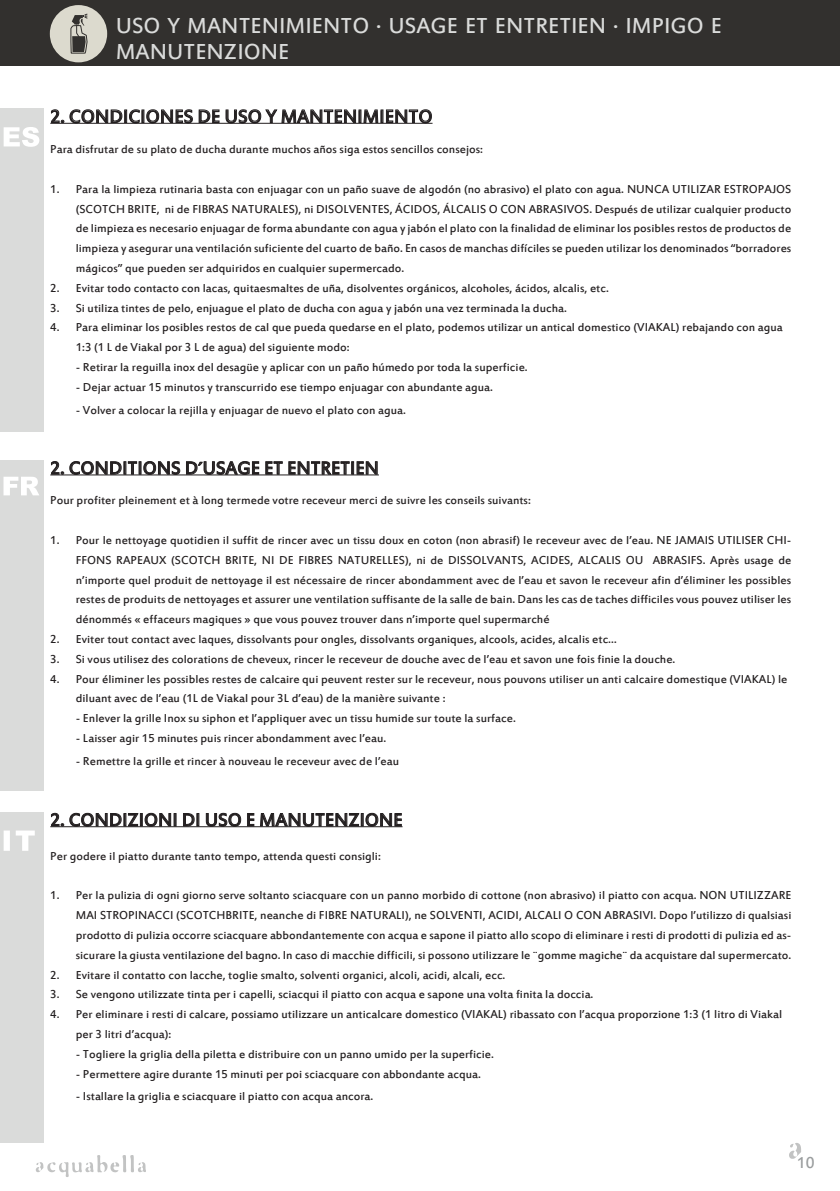
<style>
.page{position:relative;width:840px;height:1191px;background:#fff}
.page>*{position:absolute;margin:0;border:0;box-sizing:border-box;transform-origin:0 0}
.t1{font:24px/25.4px "Estrangelo Edessa";color:#dadbda}
.t2{font:20px "Estrangelo Edessa";color:#231f20}
.t3{font:19.8px "Estrangelo Edessa";color:#231f20}
.t4{font:17.4px "Estrangelo Edessa";color:#9a9d9e}
.t5{font:12.8px/19.8px "Estrangelo Edessa";color:#231f20;text-align:justify}
</style>
<div class="page">
<svg style="left:36px;top:1155px;width:110px;height:22px"></svg>
<svg style="left:789px;top:1143px;width:11px;height:15px"></svg>
<div style="left:0;top:109px;width:43px;height:323px;background:#dadbda"></div>
<div style="left:0;top:460px;width:43px;height:331px;background:#dadbda"></div>
<div style="left:0;top:812px;width:43px;height:331px;background:#dadbda"></div>
<div style="left:0;top:0;width:839px;height:65px;background:#32302e"></div>
<hr style="left:50px;top:123px;width:382px;height:1px;background:#231f20">
<svg style="left:363px;top:109px;width:15px;height:15px"></svg>
<svg style="left:385px;top:109px;width:47px;height:15px"></svg>
<hr style="left:50px;top:826px;width:352px;height:1px;background:#231f20">
<svg style="left:50px;top:812px;width:126px;height:15px"></svg>
<svg style="left:182px;top:813px;width:17px;height:14px"></svg>
<svg style="left:205px;top:812px;width:197px;height:15px"></svg>
<hr style="left:50px;top:474px;width:329px;height:1px;background:#231f20">
<svg style="left:50px;top:461px;width:87px;height:14px"></svg>
<svg style="left:143px;top:461px;width:116px;height:14px"></svg>
<svg style="left:265px;top:461px;width:85px;height:14px"></svg>
<div style="left:351px;top:461px;width:3px;height:14px;border:1px solid #231f20"></div>
<svg style="left:356px;top:461px;width:22px;height:14px"></svg>
<svg style="left:4px;top:127px;width:35px;height:20px"></svg>
<svg style="left:4px;top:830px;width:31px;height:20px"></svg>
<svg style="left:4px;top:477px;width:35px;height:18px"></svg>
<div style="left:50px;top:5px;width:57px;height:57px;background:#dcdace;border-radius:50%"></div>
<svg style="left:50px;top:14px;width:306px;height:110px"></svg>
<h1 class="t1" style="left:116px;top:14px;width:607px">USO Y MANTENIMIENTO · USAGE ET ENTRETIEN · IMPIGO E<br>MANUTENZIONE</h1>
<h2 class="t2" style="left:50px;top:106px;width:383px">2. CONDICIONES DE USO Y MANTENIMIENTO</h2>
<p class="t5" style="left:50px;top:140px;width:434px">Para disfrutar de su plato de ducha durante muchos años siga estos sencillos consejos:</p>
<p class="t5" style="left:76px;top:180px;width:716px;text-indent:-25px">1. Para la limpieza rutinaria basta con enjuagar con un paño suave de algodón (no abrasivo) el plato con agua. NUNCA UTILIZAR ESTROPAJOS (SCOTCH BRITE, ni de FIBRAS NATURALES), ni DISOLVENTES, ÁCIDOS, ÁLCALIS O CON ABRASIVOS. Después de utilizar cualquier producto de limpieza es necesario enjuagar de forma abundante con agua y jabón el plato con la finalidad de eliminar los posibles restos de productos de limpieza y asegurar una ventilación suficiente del cuarto de baño. En casos de manchas difíciles se pueden utilizar los denominados “borradores mágicos” que pueden ser adquiridos en cualquier supermercado.</p>
<p class="t5" style="left:50px;top:279px;width:559px">2. Evitar todo contacto con lacas, quitaesmaltes de uña, disolventes orgánicos, alcoholes, ácidos, alcalis, etc.</p>
<p class="t5" style="left:50px;top:298px;width:518px">3. Si utiliza tintes de pelo, enjuague el plato de ducha con agua y jabón una vez terminada la ducha.</p>
<p class="t5" style="left:76px;top:318px;width:708px;text-indent:-25px">4. Para eliminar los posibles restos de cal que pueda quedarse en el plato, podemos utilizar un antical domestico (VIAKAL) rebajando con agua<br>1:3 (1 L de Viakal por 3 L de agua) del siguiente modo:</p>
<p class="t5" style="left:76px;top:358px;width:453px">- Retirar la reguilla inox del desagüe y aplicar con un paño húmedo por toda la superficie.</p>
<p class="t5" style="left:76px;top:378px;width:418px">- Dejar actuar 15 minutos y transcurrido ese tiempo enjuagar con abundante agua.</p>
<p class="t5" style="left:76px;top:400px;width:331px">- Volver a colocar la rejilla y enjuagar de nuevo el plato con agua.</p>
<h3 class="t3" style="left:50px;top:458px;width:330px">2. CONDITIONS D´USAGE ET ENTRETIEN</h3>
<p class="t5" style="left:50px;top:491px;width:482px">Pour profiter pleinement et à long termede votre receveur merci de suivre les conseils suivants:</p>
<p class="t5" style="left:76px;top:531px;width:716px;text-indent:-25px">1. Pour le nettoyage quotidien il suffit de rincer avec un tissu doux en coton (non abrasif) le receveur avec de l’eau. NE JAMAIS UTILISER CHI-FFONS RAPEAUX (SCOTCH BRITE, NI DE FIBRES NATURELLES), ni de DISSOLVANTS, ACIDES, ALCALIS OU ABRASIFS. Après usage de n’importe quel produit de nettoyage il est nécessaire de rincer abondamment avec de l’eau et savon le receveur afin d’éliminer les possibles restes de produits de nettoyages et assurer une ventilation suffisante de la salle de bain. Dans les cas de taches difficiles vous pouvez utiliser les dénommés « effaceurs magiques » que vous pouvez trouver dans n’importe quel supermarché</p>
<p class="t5" style="left:50px;top:630px;width:568px">2. Eviter tout contact avec laques, dissolvants pour ongles, dissolvants organiques, alcools, acides, alcalis etc…</p>
<p class="t5" style="left:50px;top:650px;width:626px">3. Si vous utilisez des colorations de cheveux, rincer le receveur de douche avec de l’eau et savon une fois finie la douche.</p>
<p class="t5" style="left:76px;top:669px;width:713px;text-indent:-25px">4. Pour éliminer les possibles restes de calcaire qui peuvent rester sur le receveur, nous pouvons utiliser un anti calcaire domestique (VIAKAL) le diluant avec de l’eau (1L de Viakal pour 3L d’eau) de la manière suivante :</p>
<p class="t5" style="left:76px;top:709px;width:441px">- Enlever la grille Inox su siphon et l’appliquer avec un tissu humide sur toute la surface.</p>
<p class="t5" style="left:76px;top:729px;width:312px">- Laisser agir 15 minutes puis rincer abondamment avec l’eau.</p>
<p class="t5" style="left:76px;top:751px;width:325px">- Remettre la grille et rincer à nouveau le receveur avec de l’eau</p>
<h3 class="t3" style="left:50px;top:810px;width:353px">2. CONDIZIONI DI USO E MANUTENZIONE</h3>
<p class="t5" style="left:50px;top:846px;width:332px">Per godere il piatto durante tanto tempo, attenda questi consigli:</p>
<p class="t5" style="left:76px;top:886px;width:716px;text-indent:-25px">1. Per la pulizia di ogni giorno serve soltanto sciacquare con un panno morbido di cottone (non abrasivo) il piatto con acqua. NON UTILIZZARE MAI STROPINACCI (SCOTCHBRITE, neanche di FIBRE NATURALI), ne SOLVENTI, ACIDI, ALCALI O CON ABRASIVI. Dopo l’utilizzo di qualsiasi prodotto di pulizia occorre sciacquare abbondantemente con acqua e sapone il piatto allo scopo di eliminare i resti di prodotti di pulizia ed as&shy;sicurare la giusta ventilazione del bagno. In caso di macchie difficili, si possono utilizzare le ¨gomme magiche¨ da acquistare dal supermercato.</p>
<p class="t5" style="left:50px;top:965px;width:456px">2. Evitare il contatto con lacche, toglie smalto, solventi organici, alcoli, acidi, alcali, ecc.</p>
<p class="t5" style="left:50px;top:985px;width:544px">3. Se vengono utilizzate tinta per i capelli, sciacqui il piatto con acqua e sapone una volta finita la doccia.</p>
<p class="t5" style="left:76px;top:1005px;width:707px;text-indent:-25px">4. Per eliminare i resti di calcare, possiamo utilizzare un anticalcare domestico (VIAKAL) ribassato con l’acqua proporzione 1:3 (1 litro di Viakal per 3 litri d’acqua):</p>
<p class="t5" style="left:76px;top:1044px;width:419px">- Togliere la griglia della piletta e distribuire con un panno umido per la superficie.</p>
<p class="t5" style="left:76px;top:1064px;width:406px">- Permettere agire durante 15 minuti per poi sciacquare con abbondante acqua.</p>
<p class="t5" style="left:76px;top:1087px;width:299px">- Istallare la griglia e sciacquare il piatto con acqua ancora.</p>
<h3 class="t4" style="left:796px;top:1154px;width:19px">10</h3>
</div>
